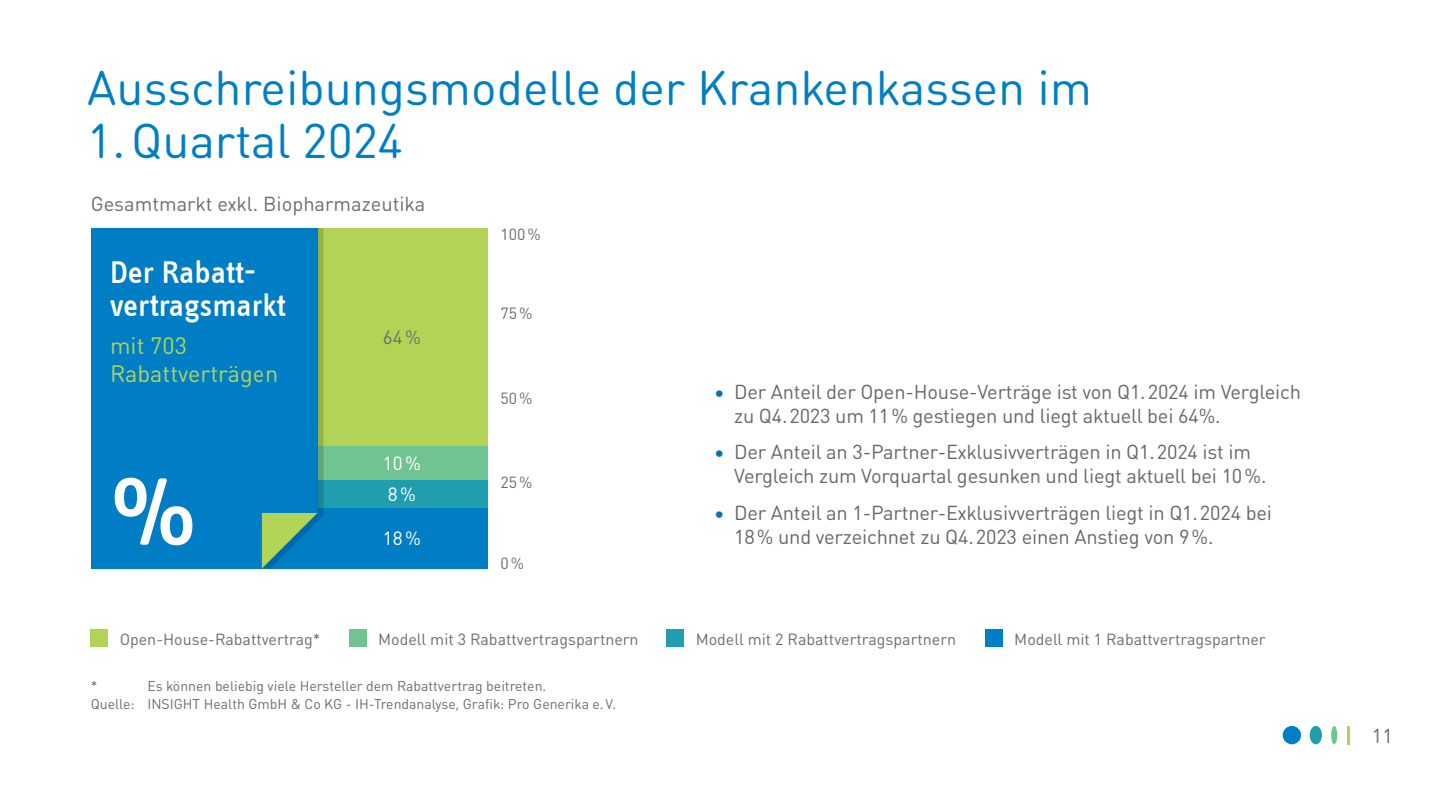
<style>
.page{position:relative;width:1440px;height:811px;background:#fff}
.page>*{position:absolute;margin:0;border:0;box-sizing:border-box;transform-origin:0 0}
.t1{font:500 99px "Info Text";color:#fff}
.Head{font:48px "DIN Round OT";color:#007ec5}
.t2{font:500 32.4px/32.4px "Info Text";color:#fff}
.t3{font:23.4px "DIN Round OT";color:#b2d456}
.Grafik_10_links{font:20px/24px "DIN Round OT";letter-spacing:-.01em;color:#666969}
.Grafik_10_links-2{font:20px "DIN Round OT";color:#6c6d70}
.Grafik_10_mittig{font:19px "DIN Round OT";color:#fff}
.Grafik_10_mittig-2{font:19px "DIN Round OT";color:#6c6d70}
.Legende{font:16px "DIN Round OT";color:#6c6d70}
.Grafik_8_links{font:16px "DIN Round OT";color:#6c6d70}
.Fussnoten{font:14px "DIN Round OT";color:#6c6d70}
.s1{color:#0071bb}
</style>
<div class="page">
<div style="left:317px;top:507px;width:171px;height:61px;background:#007ec5"></div>
<div style="left:317px;top:228px;width:171px;height:218px;background:#b2d456"></div>
<div style="left:317px;top:446px;width:171px;height:34px;background:#6fc492"></div>
<div style="left:317px;top:480px;width:171px;height:27px;background:#219db0"></div>
<div style="left:91px;top:630px;width:17px;height:17px;background:#b2d456"></div>
<div style="left:349px;top:630px;width:17px;height:17px;background:#6fc492"></div>
<div style="left:667px;top:630px;width:17px;height:17px;background:#219db0"></div>
<div style="left:985px;top:630px;width:17px;height:17px;background:#007ec5"></div>
<div style="left:91px;top:228px;width:226px;height:340px;background:#007ec5"></div>
<svg style="left:262px;top:228px;width:61px;height:340px"></svg>
<div style="left:1283px;top:726px;width:18px;height:18px;background:#007ec5;border-radius:50%"></div>
<div style="left:1331px;top:726px;width:6px;height:18px;background:#6fc492;border-radius:50%"></div>
<svg style="left:1347px;top:726px;width:2px;height:18px"></svg>
<div style="left:1310px;top:726px;width:12px;height:18px;background:#219db0;border-radius:50%"></div>
<p class="Head" style="left:87px;top:57px;width:1006px">Ausschreibungsmodelle der Krankenkassen im</p>
<p class="Head" style="left:87px;top:110px;width:317px">1.Quartal 2024</p>
<p class="Grafik_10_links-2" style="left:91px;top:191px;width:336px">Gesamtmarkt exkl. Biopharmazeutika</p>
<p class="t2" style="left:110px;top:256px;width:177px">Der Rabatt&shy;vertragsmarkt</p>
<p class="t3" style="left:110px;top:330px;width:78px">mit 703</p>
<p class="t3" style="left:110px;top:359px;width:170px">Rabattverträgen</p>
<p class="t1" style="left:110px;top:457px;width:89px">%</p>
<p class="Grafik_10_mittig-2" style="left:383px;top:326px;width:40px">64%</p>
<p class="Grafik_10_mittig" style="left:383px;top:452px;width:40px">10%</p>
<p class="Grafik_10_mittig" style="left:388px;top:482px;width:30px">8%</p>
<p class="Grafik_10_mittig" style="left:383px;top:526px;width:40px">18%</p>
<p class="Grafik_8_links" style="left:500px;top:225px;width:42px">100%</p>
<p class="Grafik_8_links" style="left:500px;top:303px;width:34px">75%</p>
<p class="Grafik_8_links" style="left:500px;top:388px;width:34px">50%</p>
<p class="Grafik_8_links" style="left:500px;top:472px;width:34px">25%</p>
<p class="Grafik_8_links" style="left:500px;top:553px;width:25px">0%</p>
<p class="Grafik_10_links" style="left:734px;top:380px;width:568px;text-indent:-20px"><span class="s1">•</span> Der Anteil der Open-House-Verträge ist von Q1.2024 im Vergleich zu Q4.2023 um 11% gestiegen und liegt aktuell bei 64%.</p>
<p class="Grafik_10_links" style="left:734px;top:440px;width:534px;text-indent:-20px"><span class="s1">•</span> Der Anteil an 3-Partner-Exklusivverträgen in Q1.2024 ist im<br>Vergleich zum Vorquartal gesunken und liegt aktuell bei 10%.</p>
<p class="Grafik_10_links" style="left:734px;top:500px;width:539px;text-indent:-20px"><span class="s1">•</span> Der Anteil an 1-Partner-Exklusivverträgen liegt in Q1.2024 bei<br>18% und verzeichnet zu Q4.2023 einen Anstieg von 9%.</p>
<p class="Legende" style="left:120px;top:629px;width:202px">Open-House-Rabattvertrag*</p>
<p class="Legende" style="left:378px;top:629px;width:262px">Modell mit 3 Rabattvertragspartnern</p>
<p class="Legende" style="left:696px;top:629px;width:262px">Modell mit 2 Rabattvertragspartnern</p>
<p class="Legende" style="left:1014px;top:629px;width:253px">Modell mit 1 Rabattvertragspartner</p>
<p class="Fussnoten" style="left:91px;top:677px;width:8px">*</p>
<p class="Fussnoten" style="left:147px;top:677px;width:400px">Es können beliebig viele Hersteller dem Rabattvertrag beitreten.</p>
<p class="Fussnoten" style="left:91px;top:695px;width:527px">Quelle: INSIGHT Health GmbH &amp; Co KG - IH-Trendanalyse, Grafik: Pro Generika e.V.</p>
<p class="Grafik_10_links-2" style="left:1372px;top:724px;width:22px">11</p>
</div>
